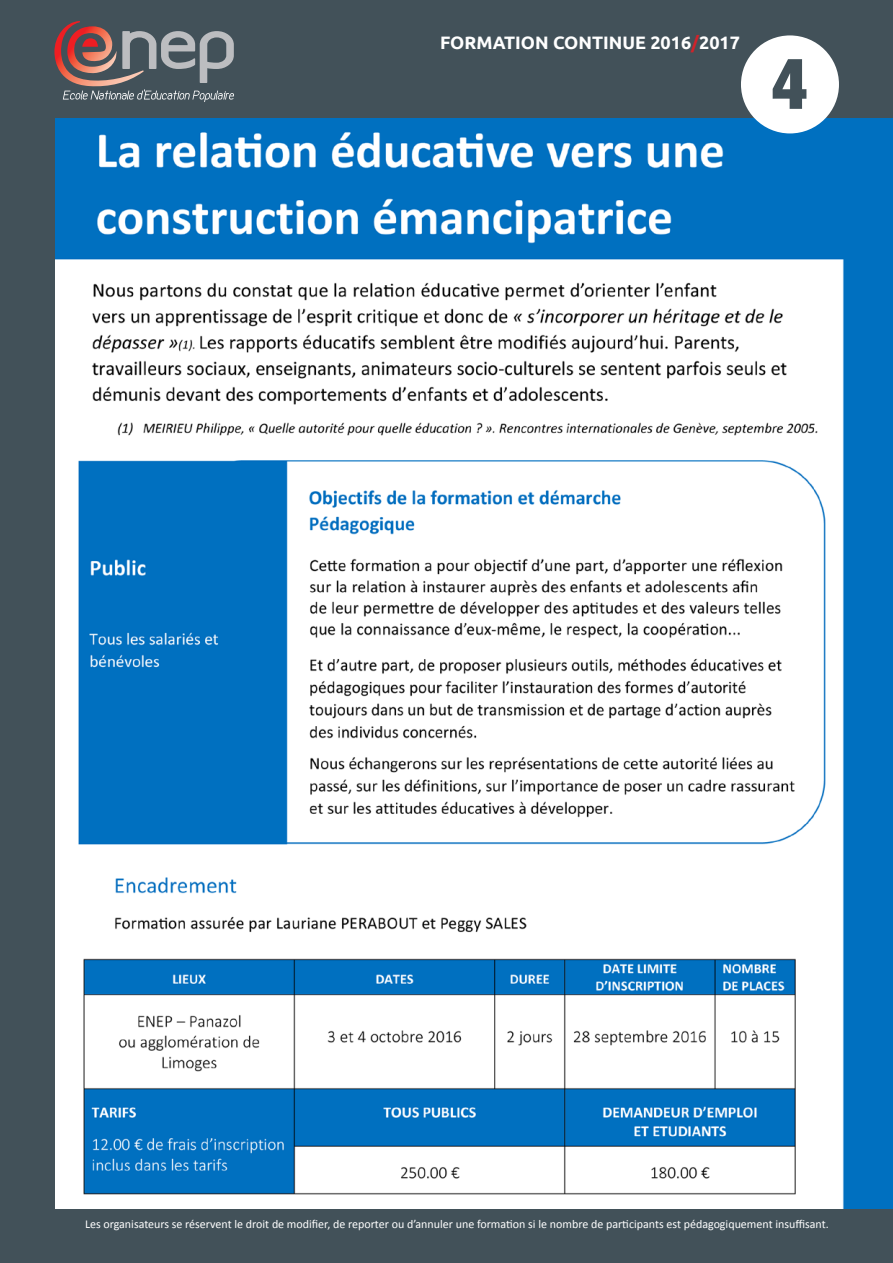
<style>
.page{position:relative;width:893px;height:1263px;background:#fff}
.page>*{position:absolute;margin:0;border:0;box-sizing:border-box;transform-origin:0 0}
.t1{font:69px "Harvest";color:#425159}
.t2{font:700 18px "Ubuntu";color:#fff}
.t3{font:12px "Calibri";color:#fff}
.s1{color:#d1232a}
</style>
<div class="page">
<img style="left:54px;top:118px;width:839px;height:1092px">
<div style="left:92px;top:1198px;width:720px;height:47px;background:#fff"></div>
<div style="left:38px;top:1210px;width:855px;height:53px;background:#425159"></div>
<div style="left:0;top:0;width:893px;height:118px;background:#425159"></div>
<div style="left:0;top:87px;width:54px;height:1176px;background:#425159"></div>
<svg style="left:54px;top:21px;width:180px;height:81px"></svg>
<div style="left:741px;top:35px;width:98px;height:98px;background:#fff;border-radius:50%"></div>
<p class="t2" style="left:440px;top:32px;width:301px">FORMATION CONTINUE 2016<span class="s1">/</span>2017</p>
<p class="t1" style="left:771px;top:46px;width:38px">4</p>
<p class="t3" style="left:85px;top:1217px;width:745px">Les organisateurs se réservent le droit de modifier, de reporter ou d’annuler une formation si le nombre de participants est pédagogiquement insuffisant.</p>
</div>
